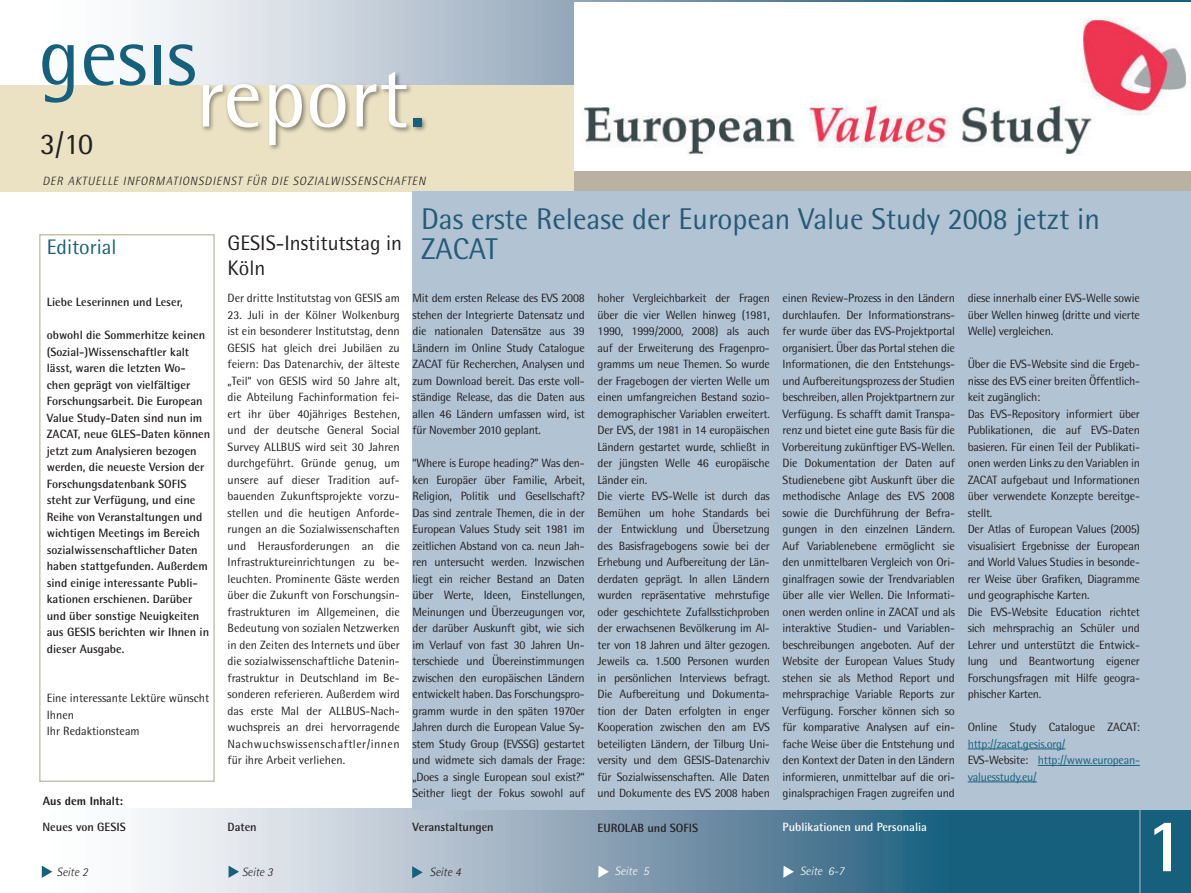
<style>
.page{position:relative;width:1191px;height:893px;background:#fff}
.page>*{position:absolute;margin:0;border:0;box-sizing:border-box;transform-origin:0 0}
.t1{font:87px "Rotis Semi Sans";color:#fff}
.t2{font:700 75px "Rotis Semi Sans";color:#fff}
.t3{font:30px "Rotis Semi Sans";color:#265a77}
.t4{font:30px "Rotis Semi Sans";color:#231f20}
.t5{font:21px/25.2px "Rotis Semi Sans";color:#231f20}
.t6{font:21px "Rotis Semi Sans";color:#15607d}
.t7{font:12px/16.5px "Rotis Semi Sans";letter-spacing:-.02em;color:#231f20;text-align:justify}
.t8{font:700 12px/16.5px "Rotis Semi Sans";color:#231f20}
.t9{font:12px/16.5px "Rotis Semi Sans";color:#231f20}
.t10{font:italic 300 12px "Rotis Semi Sans";letter-spacing:.075em;color:#231f20}
.t11{font:12px/16.5px "Rotis Semi Sans";letter-spacing:-.02em;color:#15607d}
.t12{font:700 12px "Rotis Semi Sans";color:#fff}
.t13{font:italic 300 12px "Rotis Semi Sans";color:#fff}
.t14{font:800 12px "Rotis Semi Sans";color:#231f20}
.s1{color:#231f20}
</style>
<div class="page">
<svg style="left:41px;top:808px;width:1150px;height:85px;background:#83a3b5"></svg>
<div style="left:0;top:85px;width:1191px;height:106px;background:#eae2c3"></div>
<svg style="left:114px;top:0;width:1077px;height:85px;background:#c1cdd7"></svg>
<svg style="left:42px;top:44px;width:32px;height:59px"></svg>
<svg style="left:84px;top:44px;width:30px;height:42px"></svg>
<svg style="left:120px;top:44px;width:25px;height:42px"></svg>
<div style="left:154px;top:45px;width:6px;height:40px;background:#15607d"></div>
<svg style="left:169px;top:44px;width:26px;height:42px"></svg>
<div style="left:574px;top:170px;width:617px;height:21px;background:#b9b2a0"></div>
<div style="left:200px;top:69px;width:228px;height:82px;background:#231f20;opacity:.5"></div>
<div style="left:413px;top:118px;width:9px;height:9px;background:#15607d"></div>
<svg style="left:42px;top:866px;width:10px;height:12px"></svg>
<svg style="left:598px;top:866px;width:11px;height:12px"></svg>
<svg style="left:228px;top:866px;width:11px;height:12px"></svg>
<hr style="left:1139px;top:808px;width:1px;height:85px;background:#829bb0">
<svg style="left:412px;top:866px;width:11px;height:12px"></svg>
<svg style="left:783px;top:866px;width:11px;height:12px"></svg>
<div style="left:412px;top:191px;width:779px;height:619px;background:#b2c4d4"></div>
<img style="left:574px;top:2px;width:617px;height:168px">
<div style="left:39px;top:234px;width:176px;height:548px;border:2px solid #a39a78"></div>
<hr style="left:967px;top:749px;width:98px;height:1px;background:#15607d">
<hr style="left:1037px;top:765px;width:103px;height:1px;background:#15607d">
<hr style="left:967px;top:782px;width:69px;height:1px;background:#15607d">
<h1 class="t1" style="left:196px;top:46px;width:232px">report.</h1>
<p class="t10" style="left:43px;top:174px;width:384px">DER AKTUELLE INFORMATIONSDIENST FÜR DIE SOZIALWISSENSCHAFTEN</p>
<h3 class="t3" style="left:421px;top:202px;width:680px">Das erste Release der European Value Study 2008 jetzt in</h3>
<h3 class="t6" style="left:47px;top:235px;width:71px">Editorial</h3>
<h3 class="t3" style="left:421px;top:232px;width:78px">ZACAT</h3>
<h3 class="t4" style="left:40px;top:126px;width:54px">3/10</h3>
<h3 class="t5" style="left:227px;top:230px;width:176px">GESIS-Institutstag in<br>Köln</h3>
<p class="t8" style="left:47px;top:294px;width:138px">Liebe Leserinnen und Leser,</p>
<p class="t8" style="left:47px;top:327px;width:165px">obwohl die Sommerhitze keinen (Sozial-)Wissenschaftler kalt lässt, waren die letzten Wo&shy;chen geprägt von vielfältiger<br>Forschungsarbeit. Die European<br>Value Study-Daten sind nun im<br>ZACAT, neue GLES-Daten können jetzt zum Analysieren bezogen werden, die neueste Version der<br>Forschungsdatenbank SOFIS steht zur Verfügung, und eine<br>Reihe von Veranstaltungen und wichtigen Meetings im Bereich sozialwissenschaftlicher Daten haben stattgefunden. Außerdem sind einige interessante Publi&shy;kationen erschienen. Darüber und über sonstige Neuigkeiten aus GESIS berichten wir Ihnen in dieser Ausgabe.</p>
<p class="t9" style="left:47px;top:690px;width:164px">Eine interessante Lektüre wünscht<br>Ihnen<br>Ihr Redaktionsteam</p>
<p class="t9" style="left:36px;top:788px;width:145px">...ausserdem in dieser Ausgabe</p>
<p class="t14" style="left:43px;top:793px;width:82px">Aus dem Inhalt:</p>
<p class="t8" style="left:43px;top:819px;width:85px">Neues von GESIS</p>
<p class="t10" style="left:57px;top:865px;width:32px">Seite 2</p>
<p class="t9" style="left:227px;top:290px;width:174px">Der dritte Institutstag von GESIS am</p>
<p class="t7" style="left:227px;top:306px;width:174px">23. Juli in der Kölner Wolkenburg ist ein besonderer Institutstag, denn GESIS hat gleich drei Jubiläen zu feiern: Das Datenarchiv, der älteste „Teil“ von GESIS wird 50 Jahre alt, die Abteilung Fachinformation fei&shy;ert ihr über 40jähriges Bestehen, und der deutsche General Social Survey ALLBUS wird seit 30 Jahren durchgeführt. Gründe genug, um unsere auf dieser Tradition auf&shy;bauenden Zukunftsprojekte vorzu&shy;stellen und die heutigen Anforde&shy;rungen an die Sozialwissenschaften und Herausforderungen an die Infrastruktureinrichtungen zu be&shy;leuchten. Prominente Gäste werden über die Zukunft von Forschungsin&shy;frastrukturen im Allgemeinen, die Bedeutung von sozialen Netzwerken in den Zeiten des Internets und über die sozialwissenschaftliche Datenin&shy;frastruktur in Deutschland im Be&shy;sonderen referieren. Außerdem wird das erste Mal der ALLBUS-Nach&shy;wuchspreis an drei hervorragende Nachwuchswissenschaftler/innen für ihre Arbeit verliehen.</p>
<p class="t8" style="left:227px;top:819px;width:31px">Daten</p>
<p class="t10" style="left:242px;top:865px;width:32px">Seite 3</p>
<p class="t7" style="left:412px;top:290px;width:174px">Mit dem ersten Release des EVS 2008 stehen der Integrierte Datensatz und die nationalen Datensätze aus 39<br>Ländern im Online Study Catalogue ZACAT für Recherchen, Analysen und zum Download bereit. Das erste voll&shy;ständige Release, das die Daten aus allen 46 Ländern umfassen wird, ist für November 2010 geplant.</p>
<p class="t7" style="left:412px;top:455px;width:174px">“Where is Europe heading?” Was den&shy;ken Europäer über Familie, Arbeit, Religion, Politik und Gesellschaft?<br>Das sind zentrale Themen, die in der European Values Study seit 1981 im zeitlichen Abstand von ca. neun Jah&shy;ren untersucht werden. Inzwischen liegt ein reicher Bestand an Daten über Werte, Ideen, Einstellungen, Meinungen und Überzeugungen vor, der darüber Auskunft gibt, wie sich im Verlauf von fast 30 Jahren Un&shy;terschiede und Übereinstimmungen zwischen den europäischen Ländern entwickelt haben. Das Forschungspro&shy;gramm wurde in den späten 1970er Jahren durch die European Value Sy&shy;stem Study Group (EVSSG) gestartet und widmete sich damals der Frage: „Does a single European soul exist?“ Seither liegt der Fokus sowohl auf</p>
<p class="t8" style="left:412px;top:819px;width:83px">Veranstaltungen</p>
<p class="t10" style="left:430px;top:865px;width:32px">Seite 4</p>
<p class="t7" style="left:597px;top:290px;width:174px;text-align:left">hoher Vergleichbarkeit der Fragen über die vier Wellen hinweg (1981, 1990, 1999/2000, 2008) als auch auf der Erweiterung des Fragenpro&shy;gramms um neue Themen. So wurde der Fragebogen der vierten Welle um einen umfangreichen Bestand sozio&shy;demographischer Variablen erweitert.<br>Der EVS, der 1981 in 14 europäischen Ländern gestartet wurde, schließt in der jüngsten Welle 46 europäische Länder ein.<br>Die vierte EVS-Welle ist durch das Bemühen um hohe Standards bei der Entwicklung und Übersetzung des Basisfragebogens sowie bei der Erhebung und Aufbereitung der Län&shy;derdaten geprägt. In allen Ländern wurden repräsentative mehrstufige oder geschichtete Zufallsstichproben der erwachsenen Bevölkerung im Al&shy;ter von 18 Jahren und älter gezogen.<br>Jeweils ca. 1.500 Personen wurden in persönlichen Interviews befragt.<br>Die Aufbereitung und Dokumenta&shy;tion der Daten erfolgten in enger Kooperation zwischen den am EVS beteiligten Ländern, der Tilburg Uni&shy;versity und dem GESIS-Datenarchiv für Sozialwissenschaften. Alle Daten und Dokumente des EVS 2008 haben</p>
<p class="t7" style="left:782px;top:290px;width:174px">einen Review-Prozess in den Ländern durchlaufen. Der Informationstrans&shy;fer wurde über das EVS-Projektportal organisiert. Über das Portal stehen die Informationen, die den Entstehungs&shy;und Aufbereitungsprozess der Studien beschreiben, allen Projektpartnern zur Verfügung. Es schafft damit Transpa&shy;renz und bietet eine gute Basis für die Vorbereitung zukünftiger EVS-Wellen.<br>Die Dokumentation der Daten auf Studienebene gibt Auskunft über die methodische Anlage des EVS 2008 sowie die Durchführung der Befra&shy;gungen in den einzelnen Ländern.<br>Auf Variablenebene ermöglicht sie den unmittelbaren Vergleich von Ori&shy;ginalfragen sowie der Trendvariablen über alle vier Wellen. Die Informati&shy;onen werden online in ZACAT und als interaktive Studien- und Variablen&shy;beschreibungen angeboten. Auf der Website der European Values Study stehen sie als Method Report und mehrsprachige Variable Reports zur Verfügung. Forscher können sich so für komparative Analysen auf ein&shy;fache Weise über die Entstehung und den Kontext der Daten in den Ländern informieren, unmittelbar auf die ori&shy;ginalsprachigen Fragen zugreifen und</p>
<p class="t8" style="left:597px;top:819px;width:102px">EUROLAB und SOFIS</p>
<p class="t13" style="left:615px;top:864px;width:35px">Seite 5</p>
<p class="t12" style="left:782px;top:820px;width:146px">Publikationen und Personalia</p>
<p class="t13" style="left:800px;top:864px;width:46px">Seite 6-7</p>
<p class="t7" style="left:967px;top:290px;width:174px">diese innerhalb einer EVS-Welle sowie über Wellen hinweg (dritte und vierte Welle) vergleichen.</p>
<p class="t7" style="left:967px;top:356px;width:174px;text-align:left">Über die EVS-Website sind die Ergeb&shy;nisse des EVS einer breiten Öffentlich&shy;keit zugänglich:<br>Das EVS-Repository informiert über<br>Publikationen, die auf EVS-Daten basieren. Für einen Teil der Publikati&shy;onen werden Links zu den Variablen in<br>ZACAT aufgebaut und Informationen über verwendete Konzepte bereitge&shy;stellt.<br>Der Atlas of European Values (2005) visualisiert Ergebnisse der European and World Values Studies in besonde&shy;rer Weise über Grafiken, Diagramme und geographische Karten.<br>Die EVS-Website Education richtet sich mehrsprachig an Schüler und<br>Lehrer und unterstützt die Entwick&shy;lung und Beantwortung eigener<br>Forschungsfragen mit Hilfe geogra&shy;phischer Karten.</p>
<p class="t7" style="left:967px;top:719px;width:174px">Online Study Catalogue ZACAT:</p>
<p class="t11" style="left:967px;top:735px;width:174px">http://zacat.gesis.org/<br><span class="s1">EVS-Website:</span> http://www.european&shy;valuesstudy.eu/</p>
<h2 class="t2" style="left:1145px;top:800px;width:42px">1</h2>
</div>
